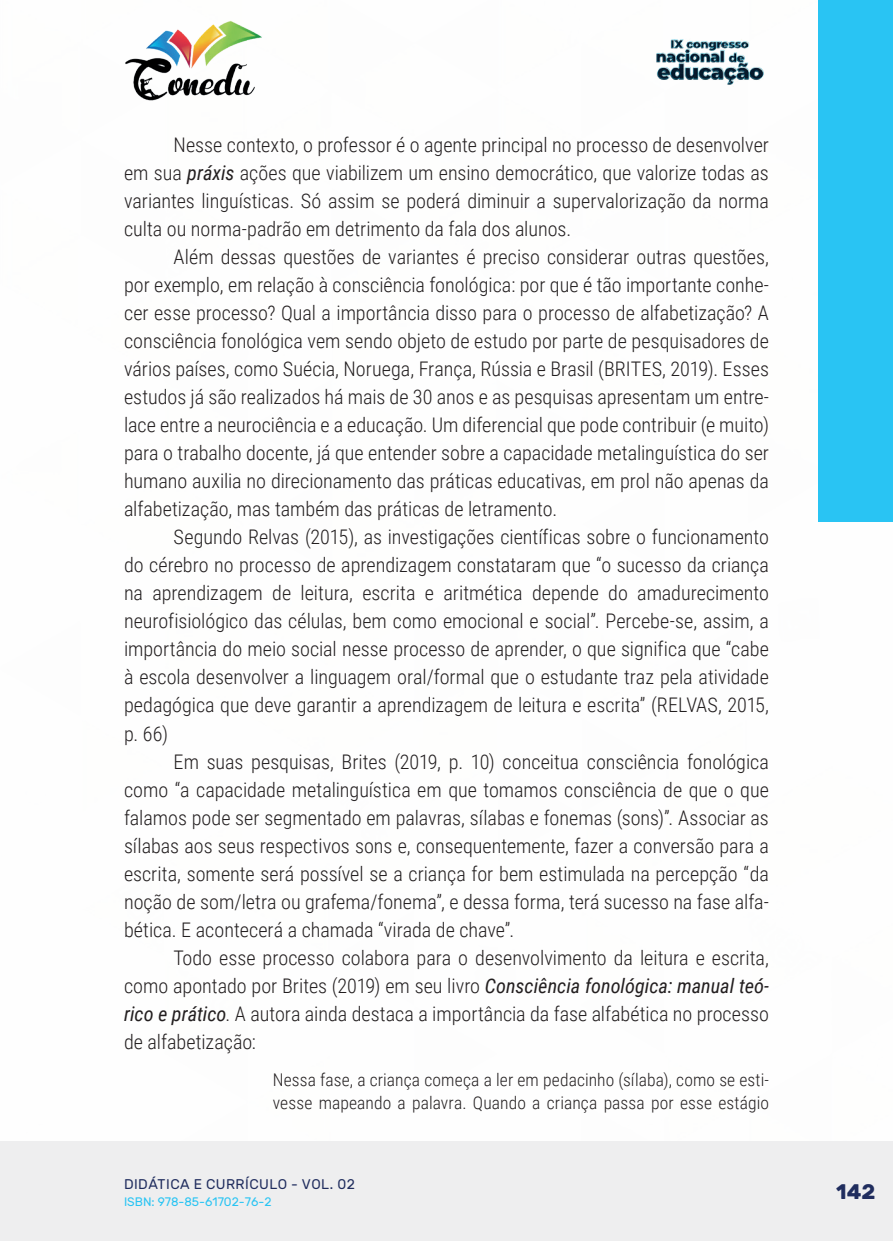
<style>
.page{position:relative;width:893px;height:1241px;background:#fff}
.page>*{position:absolute;margin:0;border:0;box-sizing:border-box;transform-origin:0 0}
.t1{font:700 21px "Rubik";color:#202d5e}
._9_CORPO{font:300 20.12px/28px "Roboto Condensed";color:#231f20;text-align:justify}
._16_CITACAO{font:300 17.5px/22.8px "Roboto Condensed";letter-spacing:.005em;color:#231f20}
.t2{font:14px "Rubik";letter-spacing:.035em;color:#202d5e}
.t3{font:12.25px "Rubik";color:#29c4f3}
.s1{font-weight:400;font-style:italic}
</style>
<div class="page">
<div style="left:0;top:1141px;width:893px;height:99px;background:#eeeeef"></div>
<div style="left:819px;top:0;width:74px;height:521px;background:#29c4f3"></div>
<img style="left:125px;top:20px;width:137px;height:81px">
<img style="left:656px;top:39px;width:108px;height:46px">
<p class="_9_CORPO" style="left:124px;top:130px;width:646px;text-indent:50px">Nesse contexto, o professor é o agente principal no processo de desenvolver em sua <span class="s1">práxis</span> ações que viabilizem um ensino democrático, que valorize todas as variantes linguísticas. Só assim se poderá diminuir a supervalorização da norma culta ou norma-padrão em detrimento da fala dos alunos.</p>
<p class="_9_CORPO" style="left:124px;top:242px;width:646px;text-indent:50px">Além dessas questões de variantes é preciso considerar outras questões, por exemplo, em relação à consciência fonológica: por que é tão importante conhe&shy;cer esse processo? Qual a importância disso para o processo de alfabetização? A consciência fonológica vem sendo objeto de estudo por parte de pesquisadores de vários países, como Suécia, Noruega, França, Rússia e Brasil (BRITES, 2019). Esses estudos já são realizados há mais de 30 anos e as pesquisas apresentam um entre&shy;lace entre a neurociência e a educação. Um diferencial que pode contribuir (e muito) para o trabalho docente, já que entender sobre a capacidade metalinguística do ser humano auxilia no direcionamento das práticas educativas, em prol não apenas da alfabetização, mas também das práticas de letramento.</p>
<p class="_9_CORPO" style="left:124px;top:522px;width:646px;text-indent:50px">Segundo Relvas (2015), as investigações científicas sobre o funcionamento do cérebro no processo de aprendizagem constataram que “o sucesso da criança na aprendizagem de leitura, escrita e aritmética depende do amadurecimento neurofisiológico das células, bem como emocional e social”. Percebe-se, assim, a importância do meio social nesse processo de aprender, o que significa que “cabe à escola desenvolver a linguagem oral/formal que o estudante traz pela atividade pedagógica que deve garantir a aprendizagem de leitura e escrita” (RELVAS, 2015, p. 66)</p>
<p class="_9_CORPO" style="left:124px;top:746px;width:646px;text-indent:50px">Em suas pesquisas, Brites (2019, p. 10) conceitua consciência fonológica como “a capacidade metalinguística em que tomamos consciência de que o que falamos pode ser segmentado em palavras, sílabas e fonemas (sons)”. Associar as sílabas aos seus respectivos sons e, consequentemente, fazer a conversão para a escrita, somente será possível se a criança for bem estimulada na percepção “da noção de som/letra ou grafema/fonema”, e dessa forma, terá sucesso na fase alfa&shy;bética. E acontecerá a chamada “virada de chave”.</p>
<p class="_9_CORPO" style="left:124px;top:942px;width:646px;text-indent:50px">Todo esse processo colabora para o desenvolvimento da leitura e escrita, como apontado por Brites (2019) em seu livro <span class="s1">Consciência fonológica: manual teó&shy;rico e prático</span>. A autora ainda destaca a importância da fase alfabética no processo de alfabetização:</p>
<p class="_16_CITACAO" style="left:273px;top:1067px;width:498px">Nessa fase, a criança começa a ler em pedacinho (sílaba), como se esti&shy;vesse mapeando a palavra. Quando a criança passa por esse estágio</p>
<p class="t2" style="left:124px;top:1175px;width:232px">DIDÁTICA E CURRÍCULO - VOL. 02</p>
<p class="t3" style="left:124px;top:1194px;width:149px">ISBN: 978-85-61702-76-2</p>
<p class="t1" style="left:836px;top:1179px;width:41px">142</p>
</div>
